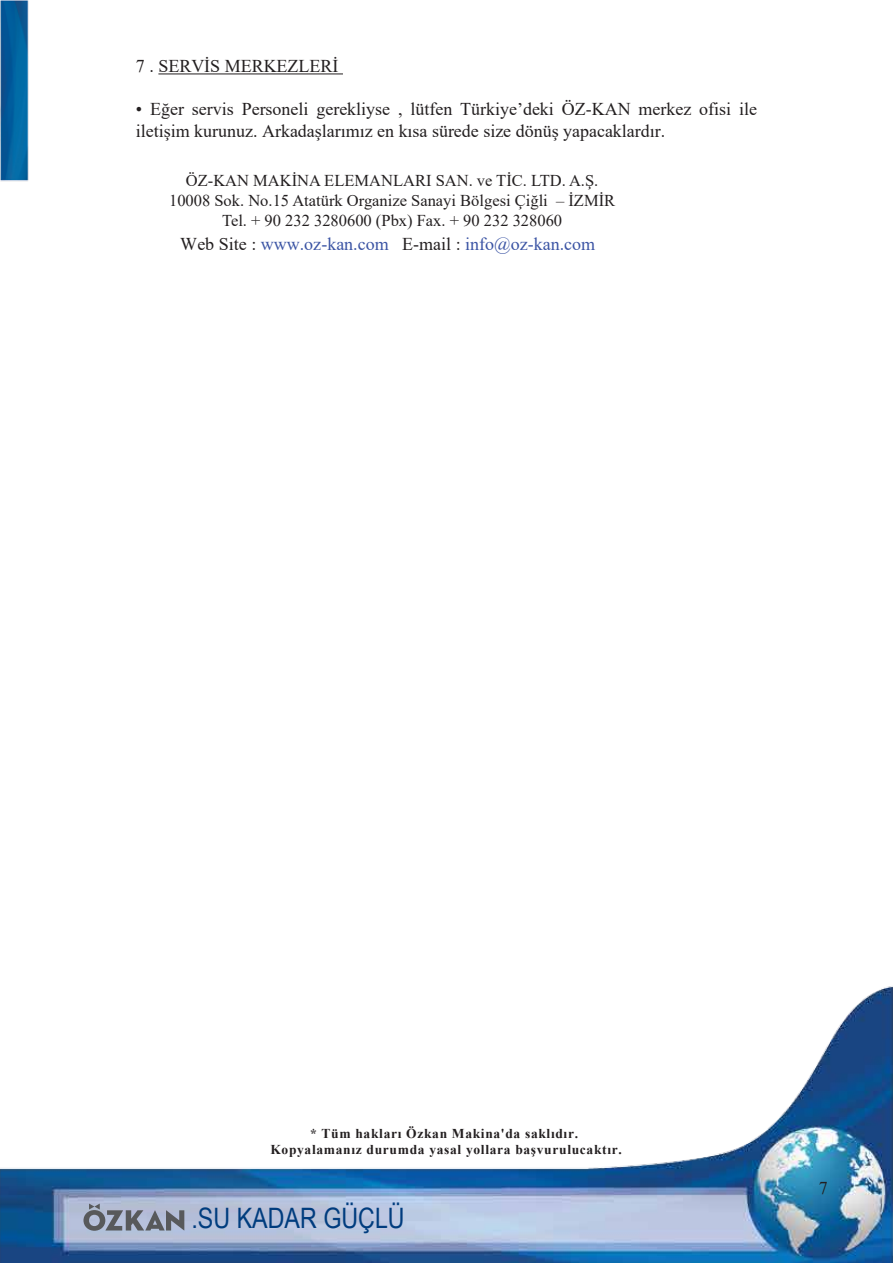
<style>
.page{position:relative;width:893px;height:1263px;background:#fff}
.page>*{position:absolute;margin:0;border:0;box-sizing:border-box;transform-origin:0 0}
.t1{font:28.2px "Arial Narrow";color:#003c7e}
.t2{font:18px/21.6px "Times New Roman";color:#231f20}
.t3{font:18px "Times New Roman";color:#3b54a4}
.t4{font:16.5px/19.8px "Times New Roman";color:#231f20;text-align:center}
.t5{font:700 13.5px/16.2px "Times New Roman";letter-spacing:.05em;color:#231f20;text-align:center}
.s1{color:#231f20}
</style>
<div class="page">
<img style="left:0;top:986px;width:893px;height:277px">
<svg style="left:83px;top:1203px;width:101px;height:28px;background:#8e95a4"></svg>
<img style="left:0;top:0;width:29px;height:182px">
<hr style="left:158px;top:73px;width:185px;height:1px;background:#231f20">
<p class="t2" style="left:136px;top:55px;width:204px">7 . SERVİS MERKEZLERİ</p>
<p class="t2" style="left:136px;top:98px;width:623px">• Eğer servis Personeli gerekliyse , lütfen Türkiye’deki ÖZ-KAN merkez ofisi ile iletişim kurunuz. Arkadaşlarımız en kısa sürede size dönüş yapacaklardır.</p>
<p class="t4" style="left:169px;top:170px;width:448px">ÖZ-KAN MAKİNA ELEMANLARI SAN. ve TİC. LTD. A.Ş.<br>10008 Sok. No.15 Atatürk Organize Sanayi Bölgesi Çiğli – İZMİR<br>Tel. + 90 232 3280600 (Pbx) Fax. + 90 232 328060</p>
<p class="t3" style="left:180px;top:231px;width:416px"><span class="s1">Web Site :</span> www.oz-kan.com <span class="s1">E-mail :</span> info@oz-kan.com</p>
<p class="t5" style="left:270px;top:1125px;width:353px">* Tüm hakları Özkan Makina'da saklıdır.<br>Kopyalamanız durumda yasal yollara başvurulucaktır.</p>
<h1 class="t1" style="left:191px;top:1198px;width:215px">.SU KADAR GÜÇLÜ</h1>
<p class="t2" style="left:819px;top:1176px;width:10px">7</p>
</div>
